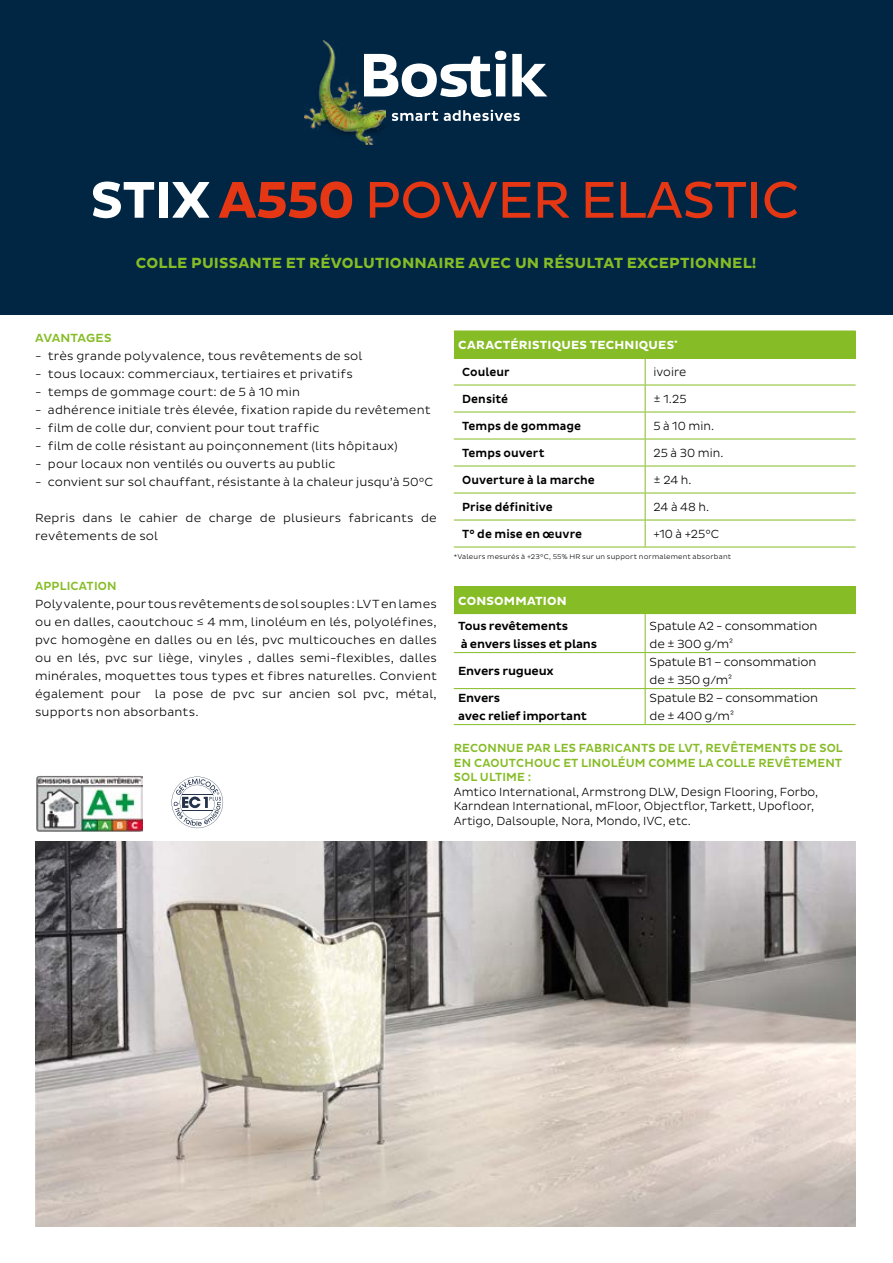
<style>
.page{position:relative;width:893px;height:1263px;background:#fff}
.page>*{position:absolute;margin:0;border:0;box-sizing:border-box;transform-origin:0 0}
.t1{font:52.5px "Bostik";letter-spacing:-.015em;color:#e63714}
.t2{font:700 15px "Bostik";letter-spacing:.015em;color:#86bc25}
.t3{font:300 12px/18px "Bostik";letter-spacing:.01em;color:#000}
.t4{font:300 12px/14.4px "Bostik";letter-spacing:.01em;color:#000;scale:.95 1}
.t5{font:500 12px/14.4px "Bostik";letter-spacing:.015em;color:#86bc25;text-align:justify;scale:.95 1}
.t6{font:300 12px/18px "Bostik";letter-spacing:-.015em;color:#000}
.t7{font:500 12px "Bostik";letter-spacing:-.005em;color:#000;scale:.95 1}
.t8{font:500 12px/18px "Bostik";letter-spacing:-.005em;color:#000}
.t9{font:700 12px "Bostik";letter-spacing:.015em;color:#fff}
.t10{font:500 12px "Bostik";letter-spacing:.015em;color:#86bc25}
.t11{font:300 7.05px "Bostik";letter-spacing:.025em;color:#000}
.s1{font-weight:700;color:#fff}
.s2{font-weight:700}
</style>
<div class="page">
<div style="left:0;top:0;width:893px;height:315px;background:#002644"></div>
<div style="left:454px;top:331px;width:401px;height:27px;background:#86bc25"></div>
<hr style="left:454px;top:358px;width:191px;height:1px;background:#86bc25">
<hr style="left:645px;top:358px;width:210px;height:1px;background:#86bc25">
<hr style="left:454px;top:385px;width:191px;height:1px;background:#86bc25">
<hr style="left:645px;top:385px;width:210px;height:1px;background:#86bc25">
<hr style="left:454px;top:412px;width:191px;height:1px;background:#86bc25">
<hr style="left:645px;top:412px;width:210px;height:1px;background:#86bc25">
<hr style="left:454px;top:439px;width:191px;height:1px;background:#86bc25">
<hr style="left:645px;top:439px;width:210px;height:1px;background:#86bc25">
<hr style="left:454px;top:466px;width:191px;height:1px;background:#86bc25">
<hr style="left:645px;top:466px;width:210px;height:1px;background:#86bc25">
<hr style="left:454px;top:493px;width:191px;height:1px;background:#86bc25">
<hr style="left:645px;top:493px;width:210px;height:1px;background:#86bc25">
<hr style="left:454px;top:520px;width:191px;height:1px;background:#86bc25">
<hr style="left:645px;top:520px;width:210px;height:1px;background:#86bc25">
<svg style="left:645px;top:359px;width:1px;height:188px"></svg>
<hr style="left:454px;top:547px;width:191px;height:1px;background:#86bc25">
<hr style="left:645px;top:547px;width:210px;height:1px;background:#86bc25">
<div style="left:454px;top:586px;width:401px;height:28px;background:#86bc25"></div>
<hr style="left:645px;top:614px;width:1px;height:38px;background:#86bc25">
<hr style="left:454px;top:652px;width:191px;height:1px;background:#86bc25">
<hr style="left:645px;top:652px;width:210px;height:1px;background:#86bc25">
<hr style="left:645px;top:653px;width:1px;height:35px;background:#86bc25">
<hr style="left:454px;top:688px;width:191px;height:1px;background:#86bc25">
<hr style="left:645px;top:688px;width:210px;height:1px;background:#86bc25">
<hr style="left:645px;top:689px;width:1px;height:35px;background:#86bc25">
<hr style="left:454px;top:724px;width:191px;height:1px;background:#86bc25">
<hr style="left:645px;top:724px;width:210px;height:1px;background:#86bc25">
<img style="left:304px;top:41px;width:82px;height:103px">
<svg style="left:392px;top:111px;width:46px;height:10px"></svg>
<svg style="left:444px;top:110px;width:76px;height:11px"></svg>
<svg style="left:364px;top:51px;width:183px;height:46px"></svg>
<img style="left:35px;top:842px;width:820px;height:384px">
<svg style="left:172px;top:777px;width:51px;height:51px"></svg>
<img style="left:36px;top:775px;width:106px;height:57px">
<h1 class="t1" style="left:90px;top:170px;width:711px"><span class="s1">STIX</span> <span class="s2">A550</span> POWER ELASTIC</h1>
<p class="t2" style="left:136px;top:254px;width:622px">COLLE PUISSANTE ET RÉVOLUTIONNAIRE AVEC UN RÉSULTAT EXCEPTIONNEL!</p>
<p class="t10" style="left:35px;top:331px;width:78px">AVANTAGES</p>
<p class="t3" style="left:35px;top:347px;width:329px">- très grande polyvalence, tous revêtements de sol</p>
<p class="t3" style="left:35px;top:365px;width:319px">- tous locaux: commerciaux, tertiaires et privatifs</p>
<p class="t3" style="left:35px;top:383px;width:267px">- temps de gommage court: de 5 à 10 min</p>
<p class="t3" style="left:35px;top:401px;width:397px">- adhérence initiale très élevée, fixation rapide du revêtement</p>
<p class="t3" style="left:35px;top:419px;width:286px">- film de colle dur, convient pour tout traffic</p>
<p class="t3" style="left:35px;top:437px;width:364px">- film de colle résistant au poinçonnement (lits hôpitaux)</p>
<p class="t3" style="left:35px;top:455px;width:302px">- pour locaux non ventilés ou ouverts au public</p>
<p class="t3" style="left:35px;top:473px;width:400px">- convient sur sol chauffant, résistante à la chaleur jusqu’à 50°C</p>
<p class="t3" style="left:35px;top:509px;width:403px">Repris dans le cahier de charge de plusieurs fabricants de revêtements de sol</p>
<p class="t5" style="left:35px;top:579px;width:87px">APPLICATION</p>
<p class="t3" style="left:35px;top:595px;width:403px;text-align:justify">Polyvalente, pour tous revêtements de sol souples : LVT en lames ou en dalles, caoutchouc ≤ 4 mm, linoléum en lés, polyoléfines, pvc homogène en dalles ou en lés, pvc multicouches en dalles ou en lés, pvc sur liège, vinyles , dalles semi-flexibles, dalles minérales, moquettes tous types et fibres naturelles. Convient également pour la pose de pvc sur ancien sol pvc, métal, supports non absorbants.</p>
<p class="t9" style="left:458px;top:338px;width:221px">CARACTÉRISTIQUES TECHNIQUES<sup>*</sup></p>
<p class="t7" style="left:462px;top:365px;width:51px">Couleur</p>
<p class="t4" style="left:653px;top:365px;width:36px">ivoire</p>
<p class="t7" style="left:462px;top:392px;width:50px">Densité</p>
<p class="t4" style="left:653px;top:392px;width:36px">± 1.25</p>
<p class="t7" style="left:462px;top:419px;width:127px">Temps de gommage</p>
<p class="t4" style="left:653px;top:419px;width:65px">5 à 10 min.</p>
<p class="t7" style="left:462px;top:446px;width:88px">Temps ouvert</p>
<p class="t4" style="left:653px;top:446px;width:75px">25 à 30 min.</p>
<p class="t7" style="left:462px;top:473px;width:141px">Ouverture à la marche</p>
<p class="t4" style="left:653px;top:473px;width:42px">± 24 h.</p>
<p class="t7" style="left:462px;top:500px;width:97px">Prise définitive</p>
<p class="t4" style="left:653px;top:500px;width:60px">24 à 48 h.</p>
<p class="t7" style="left:462px;top:527px;width:128px">T° de mise en œuvre</p>
<p class="t4" style="left:653px;top:527px;width:71px">+10 à +25°C</p>
<p class="t11" style="left:454px;top:552px;width:279px">*Valeurs mesurés à +23°C, 55% HR sur un support normalement absorbant</p>
<p class="t9" style="left:458px;top:594px;width:110px">CONSOMMATION</p>
<p class="t8" style="left:458px;top:617px;width:140px">Tous revêtements<br>à envers lisses et plans</p>
<p class="t6" style="left:650px;top:617px;width:169px">Spatule A2 - consommation de ± 300 g/m²</p>
<p class="t8" style="left:458px;top:662px;width:97px">Envers rugueux</p>
<p class="t6" style="left:650px;top:653px;width:168px">Spatule B1 – consommation de ± 350 g/m²</p>
<p class="t8" style="left:458px;top:689px;width:130px">Envers<br>avec relief important</p>
<p class="t6" style="left:650px;top:689px;width:170px">Spatule B2 – consommation de ± 400 g/m²</p>
<p class="t5" style="left:454px;top:741px;width:411px">RECONNUE PAR LES FABRICANTS DE LVT, REVÊTEMENTS DE SOL EN CAOUTCHOUC ET LINOLÉUM COMME LA COLLE REVÊTEMENT SOL ULTIME :</p>
<p class="t4" style="left:454px;top:784px;width:385px">Amtico International, Armstrong DLW, Design Flooring, Forbo,<br>Karndean International, mFloor, Objectflor, Tarkett, Upofloor,<br>Artigo, Dalsouple, Nora, Mondo, IVC, etc.</p>
</div>
